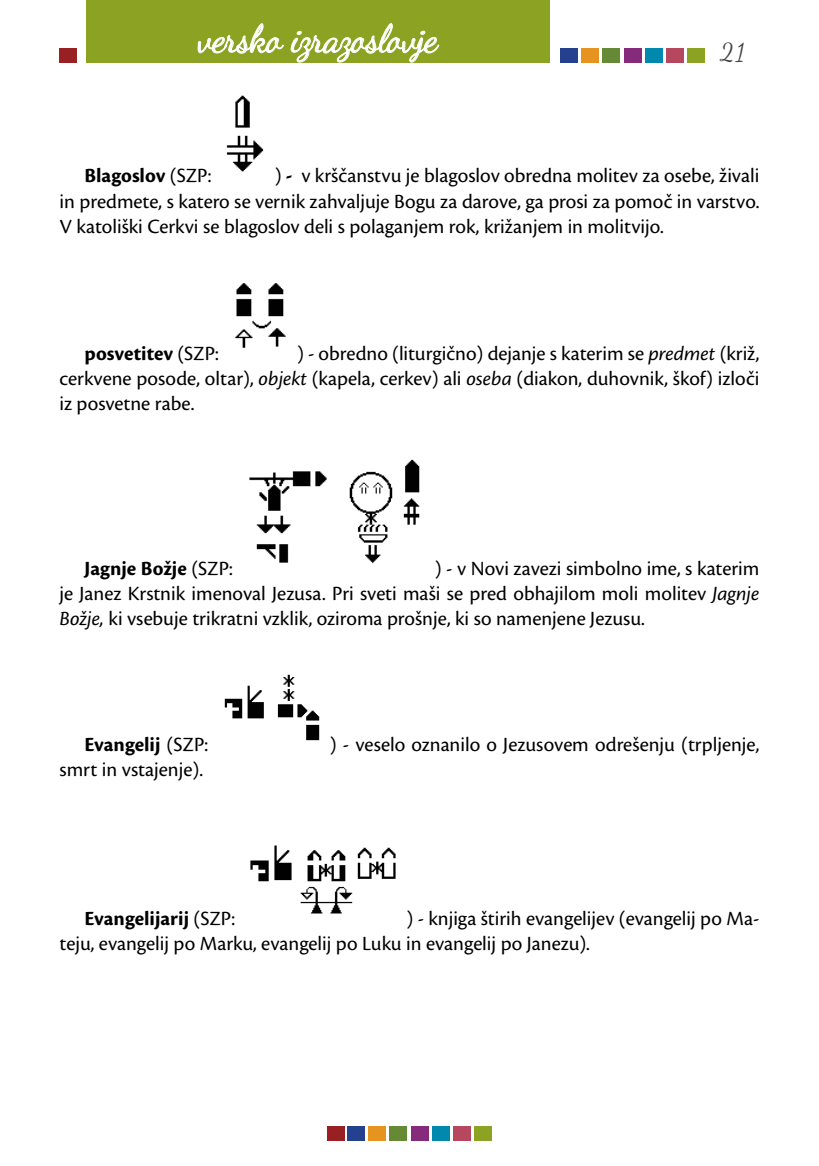
<style>
.page{position:relative;width:819px;height:1166px;background:#fff}
.page>*{position:absolute;margin:0;border:0;box-sizing:border-box;transform-origin:0 0}
.t1{font:38.5px "Dancing Script OT";letter-spacing:-.02em;color:#fff}
.t2{font:24.5px "Dancing Script OT";color:#414042}
.t3{font:21px/25.2px "Cronos Pro";color:#000;text-align:justify}
.t4{font:700 21px "Cronos Pro";color:#000}
.s1{font-weight:700}
.s2{font-weight:400}
.s3{font-style:italic}
</style>
<div class="page">
<div style="left:581px;top:48px;width:17px;height:15px;background:#e69320"></div>
<div style="left:602px;top:48px;width:17px;height:15px;background:#658935"></div>
<div style="left:560px;top:48px;width:17px;height:15px;background:#25408f"></div>
<div style="left:624px;top:48px;width:17px;height:15px;background:#862a7c"></div>
<div style="left:645px;top:48px;width:17px;height:15px;background:#0088ad"></div>
<div style="left:666px;top:48px;width:17px;height:15px;background:#b5475f"></div>
<div style="left:687px;top:48px;width:17px;height:15px;background:#8ba223"></div>
<div style="left:60px;top:48px;width:17px;height:15px;background:#981f22"></div>
<div style="left:347px;top:1125px;width:17px;height:15px;background:#25408f"></div>
<div style="left:368px;top:1125px;width:17px;height:15px;background:#e69320"></div>
<div style="left:327px;top:1125px;width:17px;height:15px;background:#981f22"></div>
<div style="left:389px;top:1125px;width:18px;height:15px;background:#658935"></div>
<div style="left:411px;top:1125px;width:17px;height:15px;background:#862a7c"></div>
<div style="left:432px;top:1125px;width:17px;height:15px;background:#0088ad"></div>
<div style="left:453px;top:1125px;width:17px;height:15px;background:#b5475f"></div>
<div style="left:475px;top:1125px;width:17px;height:15px;background:#8ba223"></div>
<div style="left:87px;top:0;width:463px;height:63px;background:#8ba223"></div>
<svg style="left:197px;top:23px;width:87px;height:31px"></svg>
<svg style="left:290px;top:23px;width:150px;height:40px"></svg>
<img style="left:226px;top:95px;width:38px;height:77px">
<img style="left:235px;top:283px;width:51px;height:65px">
<img style="left:249px;top:471px;width:78px;height:92px">
<img style="left:349px;top:459px;width:71px;height:105px">
<img style="left:224px;top:674px;width:96px;height:67px">
<img style="left:250px;top:845px;width:146px;height:69px">
<h1 class="t1" style="left:198px;top:16px;width:241px">versko izrazoslovje</h1>
<p class="t2" style="left:719px;top:37px;width:27px">21</p>
<p class="t3" style="left:60px;top:163px;width:701px;text-indent:215px">) <span class="s1">-</span> v krščanstvu je blagoslov obredna molitev za osebe, živali in predmete, s katero se vernik zahvaljuje Bogu za darove, ga prosi za pomoč in varstvo.<br>V katoliški Cerkvi se blagoslov deli s polaganjem rok, križanjem in molitvijo.</p>
<p class="t4" style="left:84px;top:164px;width:128px">Blagoslov <span class="s2">(SZP:</span></p>
<p class="t3" style="left:60px;top:340px;width:701px;text-indent:237px">) - obredno (liturgično) dejanje s katerim se <span class="s3">predmet</span> (križ, cerkvene posode, oltar), <span class="s3">objekt</span> (kapela, cerkev) ali <span class="s3">oseba</span> (diakon, duhovnik, škof) izloči iz posvetne rabe.</p>
<p class="t4" style="left:84px;top:341px;width:136px">posvetitev <span class="s2">(SZP:</span></p>
<p class="t4" style="left:84px;top:556px;width:150px">Jagnje Božje <span class="s2">(SZP:</span></p>
<p class="t3" style="left:60px;top:556px;width:701px;text-indent:375px">) - v Novi zavezi simbolno ime, s katerim je Janez Krstnik imenoval Jezusa. Pri sveti maši se pred obhajilom moli molitev <span class="s3">Jagnje Božje,</span> ki vsebuje trikratni vzklik, oziroma prošnje, ki so namenjene Jezusu.</p>
<p class="t4" style="left:84px;top:732px;width:125px">Evangelij <span class="s2">(SZP:</span></p>
<p class="t3" style="left:330px;top:732px;width:431px">) - veselo oznanilo o Jezusovem odrešenju (trpljenje,</p>
<p class="t3" style="left:60px;top:757px;width:145px">smrt in vstajenje).</p>
<p class="t3" style="left:60px;top:905px;width:701px;text-indent:347px">) - knjiga štirih evangelijev (evangelij po Ma&shy;teju, evangelij po Marku, evangelij po Luku in evangelij po Janezu).</p>
<p class="t4" style="left:84px;top:906px;width:152px">Evangelijarij <span class="s2">(SZP:</span></p>
</div>
